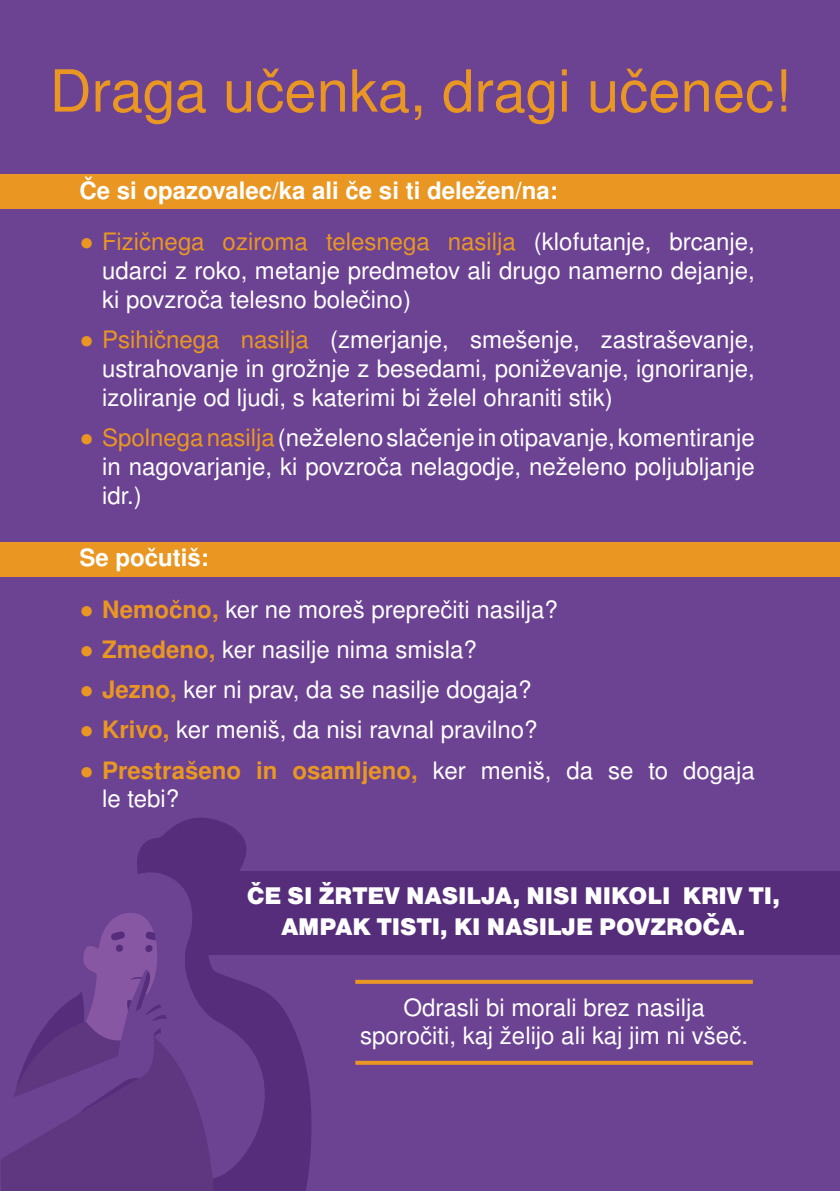
<style>
.page{position:relative;width:840px;height:1191px;background:#fff}
.page>*{position:absolute;margin:0;border:0;box-sizing:border-box;transform-origin:0 0}
.Paragraph_Style_2{font:58px "Nimbus Sans LOT";color:#e99722}
.tekst{font:25px/30px "Nimbus Sans DOT Blac";color:#fff;text-align:center}
.tekst-2{font:24px/28.8px "Nimbus Sans LOT";color:#fff;text-align:justify}
.tekst-3{font:700 24px "Nimbus Sans LOT";color:#fff}
.s1{font-family:"Arial";color:#e99722}
.s2{color:#e99722}
.s3{font-weight:700;color:#e99722}
</style>
<div class="page">
<div style="left:0;top:0;width:839px;height:1191px;background:#6c4293"></div>
<div style="left:0;top:174px;width:839px;height:34px;background:#e99722"></div>
<div style="left:0;top:542px;width:839px;height:35px;background:#e99722"></div>
<div style="left:164px;top:871px;width:675px;height:83px;background:#552d7a"></div>
<svg style="left:355px;top:979px;width:397px;height:4px;background:#ce8539"></svg>
<svg style="left:355px;top:1060px;width:397px;height:4px;background:#cf8538"></svg>
<svg style="left:137px;top:818px;width:175px;height:373px;fill:#552d7a"></svg>
<svg style="left:137px;top:871px;width:130px;height:307px;fill:#552d7a"></svg>
<svg style="left:1px;top:910px;width:213px;height:281px"></svg>
<p class="Paragraph_Style_2" style="left:50px;top:56px;width:741px">Draga učenka, dragi učenec!</p>
<p class="tekst-3" style="left:79px;top:176px;width:479px">Če si opazovalec/ka ali če si ti deležen/na:</p>
<p class="tekst-2" style="left:102px;top:228px;width:653px;text-indent:-23px"><span class="s1">●</span> <span class="s2">Fizičnega oziroma telesnega nasilja</span> (klofutanje, brcanje, udarci z roko, metanje predmetov ali drugo namerno dejanje, ki povzroča telesno bolečino)</p>
<p class="tekst-2" style="left:102px;top:326px;width:653px;text-indent:-23px"><span class="s1">●</span> <span class="s2">Psihičnega nasilja</span> (zmerjanje, smešenje, zastraševanje, ustrahovanje in grožnje z besedami, poniževanje, ignoriranje, izoliranje od ljudi, s katerimi bi želel ohraniti stik)</p>
<p class="tekst-2" style="left:102px;top:424px;width:654px;text-indent:-23px"><span class="s1">●</span> <span class="s2">Spolnega nasilja</span> (neželeno slačenje in otipavanje, komentiranje in nagovarjanje, ki povzroča nelagodje, neželeno poljubljanje idr.)</p>
<p class="tekst-3" style="left:79px;top:544px;width:131px">Se počutiš:</p>
<p class="tekst-2" style="left:79px;top:596px;width:479px"><span class="s1">●</span> <span class="s3">Nemočno,</span> ker ne moreš preprečiti nasilja?</p>
<p class="tekst-2" style="left:79px;top:636px;width:398px"><span class="s1">●</span> <span class="s3">Zmedeno,</span> ker nasilje nima smisla?</p>
<p class="tekst-2" style="left:79px;top:676px;width:453px"><span class="s1">●</span> <span class="s3">Jezno,</span> ker ni prav, da se nasilje dogaja?</p>
<p class="tekst-2" style="left:79px;top:716px;width:459px"><span class="s1">●</span> <span class="s3">Krivo,</span> ker meniš, da nisi ravnal pravilno?</p>
<p class="tekst-2" style="left:102px;top:756px;width:654px;text-indent:-23px"><span class="s1">●</span> <span class="s3">Prestrašeno in osamljeno,</span> ker meniš, da se to dogaja le tebi?</p>
<p class="tekst" style="left:247px;top:881px;width:534px">ČE SI ŽRTEV NASILJA, NISI NIKOLI KRIV TI,<br>AMPAK TISTI, KI NASILJE POVZROČA.</p>
<p class="tekst-2" style="left:360px;top:993px;width:389px;text-align:center">Odrasli bi morali brez nasilja sporočiti, kaj želijo ali kaj jim ni všeč.</p>
</div>
